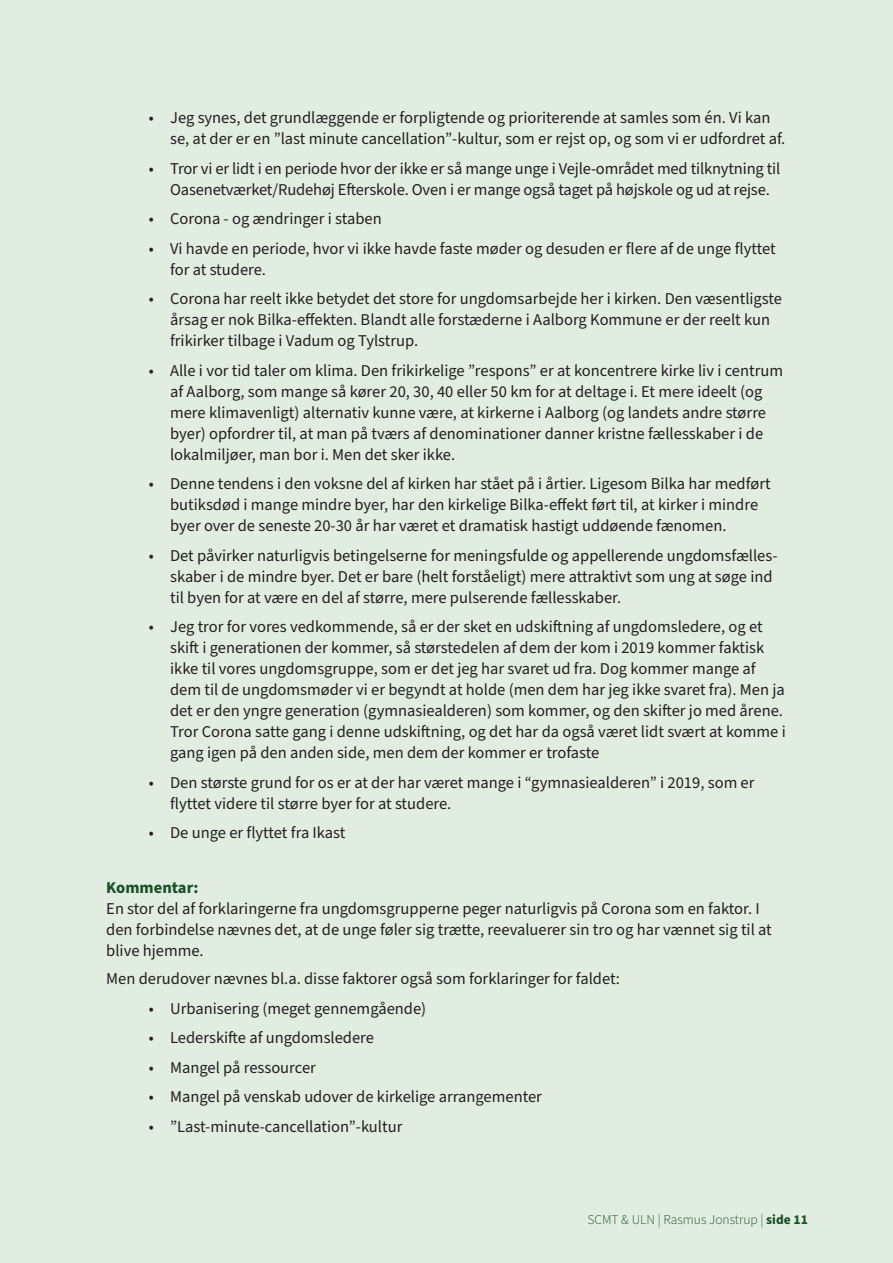
<style>
.page{position:relative;width:893px;height:1263px;background:#e1ede1}
.page>*{position:absolute;margin:0;border:0;box-sizing:border-box;transform-origin:0 0}
.Brød_start{font:16.5px/21px "Source Sans Pro";color:#231f20}
.Bold_brød__grøn{font:700 16.5px "Source Sans Pro";color:#1b5126}
.t1{font:300 13.5px "Source Sans Pro";color:#1b5126}
.s1{font-weight:700}
</style>
<div class="page">
<p class="Brød_start" style="left:170px;top:108px;width:617px;text-indent:-21px">• Jeg synes, det grundlæggende er forpligtende og prioriterende at samles som én. Vi kan se, at der er en ”last minute cancellation”-kultur, som er rejst op, og som vi er udfordret af.</p>
<p class="Brød_start" style="left:170px;top:158px;width:612px;text-indent:-21px">• Tror vi er lidt i en periode hvor der ikke er så mange unge i Vejle-området med tilknytning til<br>Oasenetværket/Rudehøj Efterskole. Oven i er mange også taget på højskole og ud at rejse.</p>
<p class="Brød_start" style="left:149px;top:209px;width:234px">• Corona - og ændringer i staben</p>
<p class="Brød_start" style="left:170px;top:238px;width:607px;text-indent:-21px">• Vi havde en periode, hvor vi ikke havde faste møder og desuden er flere af de unge flyttet for at studere.</p>
<p class="Brød_start" style="left:170px;top:289px;width:613px;text-indent:-21px">• Corona har reelt ikke betydet det store for ungdomsarbejde her i kirken. Den væsentligste årsag er nok Bilka-effekten. Blandt alle forstæderne i Aalborg Kommune er der reelt kun frikirker tilbage i Vadum og Tylstrup.</p>
<p class="Brød_start" style="left:170px;top:360px;width:614px;text-indent:-21px">• Alle i vor tid taler om klima. Den frikirkelige ”respons” er at koncentrere kirke liv i centrum af Aalborg, som mange så kører 20, 30, 40 eller 50 km for at deltage i. Et mere ideelt (og mere klimavenligt) alternativ kunne være, at kirkerne i Aalborg (og landets andre større byer) opfordrer til, at man på tværs af denominationer danner kristne fællesskaber i de lokalmiljøer, man bor i. Men det sker ikke.</p>
<p class="Brød_start" style="left:170px;top:474px;width:602px;text-indent:-21px">• Denne tendens i den voksne del af kirken har stået på i årtier. Ligesom Bilka har medført butiksdød i mange mindre byer, har den kirkelige Bilka-effekt ført til, at kirker i mindre byer over de seneste 20-30 år har været et dramatisk hastigt uddøende fænomen.</p>
<p class="Brød_start" style="left:170px;top:545px;width:609px;text-indent:-21px">• Det påvirker naturligvis betingelserne for meningsfulde og appellerende ungdomsfælles&shy;skaber i de mindre byer. Det er bare (helt forståeligt) mere attraktivt som ung at søge ind til byen for at være en del af større, mere pulserende fællesskaber.</p>
<p class="Brød_start" style="left:170px;top:617px;width:617px;text-indent:-21px">• Jeg tror for vores vedkommende, så er der sket en udskiftning af ungdomsledere, og et skift i generationen der kommer, så størstedelen af dem der kom i 2019 kommer faktisk ikke til vores ungdomsgruppe, som er det jeg har svaret ud fra. Dog kommer mange af dem til de ungdomsmøder vi er begyndt at holde (men dem har jeg ikke svaret fra). Men ja det er den yngre generation (gymnasiealderen) som kommer, og den skifter jo med årene.<br>Tror Corona satte gang i denne udskiftning, og det har da også været lidt svært at komme i gang igen på den anden side, men dem der kommer er trofaste</p>
<p class="Brød_start" style="left:170px;top:772px;width:586px;text-indent:-21px">• Den største grund for os er at der har været mange i “gymnasiealderen” i 2019, som er flyttet videre til større byer for at studere.</p>
<p class="Brød_start" style="left:149px;top:823px;width:198px">• De unge er flyttet fra Ikast</p>
<p class="Bold_brød__grøn" style="left:106px;top:876px;width:94px">Kommentar:</p>
<p class="Brød_start" style="left:106px;top:898px;width:667px">En stor del af forklaringerne fra ungdomsgrupperne peger naturligvis på Corona som en faktor. I den forbindelse nævnes det, at de unge føler sig trætte, reevaluerer sin tro og har vænnet sig til at blive hjemme.</p>
<p class="Brød_start" style="left:106px;top:969px;width:515px">Men derudover nævnes bl.a. disse faktorer også som forklaringer for faldet:</p>
<p class="Brød_start" style="left:149px;top:998px;width:279px">• Urbanisering (meget gennemgående)</p>
<p class="Brød_start" style="left:149px;top:1028px;width:227px">• Lederskifte af ungdomsledere</p>
<p class="Brød_start" style="left:149px;top:1057px;width:169px">• Mangel på ressourcer</p>
<p class="Brød_start" style="left:149px;top:1087px;width:395px">• Mangel på venskab udover de kirkelige arrangementer</p>
<p class="Brød_start" style="left:149px;top:1116px;width:255px">• ”Last-minute-cancellation”-kultur</p>
<p class="t1" style="left:587px;top:1210px;width:222px">SCMT &amp; ULN | Rasmus Jonstrup | <span class="s1">side 11</span></p>
</div>
